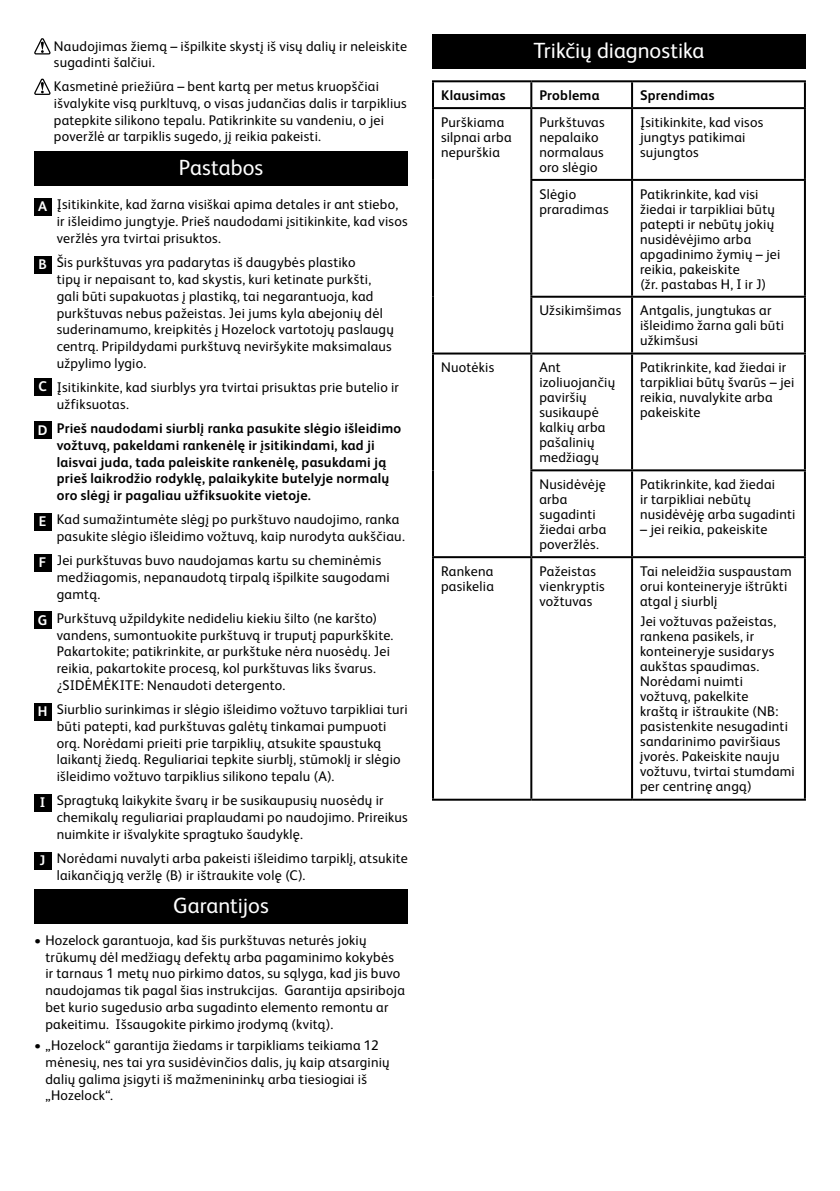
<style>
.page{position:relative;width:840px;height:1191px;background:#fff}
.page>*{position:absolute;margin:0;border:0;box-sizing:border-box;transform-origin:0 0}
.t1{font:22px "FS Albert Pro";color:#fff}
.t2{font:14px/15px "FS Albert Pro";letter-spacing:.015em;color:#000}
.t3{font:700 14px/16.8px "FS Albert Pro";letter-spacing:.015em;color:#000}
.s1{font-weight:700;color:#fff}
.s2{color:#fff}
</style>
<div class="page">
<svg style="left:34px;top:38px;width:17px;height:17px"></svg>
<svg style="left:34px;top:78px;width:17px;height:17px"></svg>
<div style="left:34px;top:151px;width:374px;height:34px;background:#000"></div>
<div style="left:34px;top:198px;width:17px;height:17px;background:#000"></div>
<div style="left:34px;top:256px;width:17px;height:17px;background:#000"></div>
<div style="left:34px;top:378px;width:17px;height:17px;background:#000"></div>
<div style="left:34px;top:422px;width:17px;height:17px;background:#000"></div>
<div style="left:34px;top:513px;width:17px;height:17px;background:#000"></div>
<div style="left:34px;top:554px;width:17px;height:17px;background:#000"></div>
<div style="left:34px;top:612px;width:17px;height:17px;background:#000"></div>
<div style="left:34px;top:703px;width:17px;height:17px;background:#000"></div>
<div style="left:34px;top:794px;width:17px;height:17px;background:#000"></div>
<div style="left:34px;top:852px;width:17px;height:17px;background:#000"></div>
<div style="left:34px;top:889px;width:374px;height:34px;background:#000"></div>
<div style="left:432px;top:34px;width:373px;height:34px;background:#000"></div>
<hr style="left:432px;top:80px;width:99px;height:2px;background:#000">
<hr style="left:432px;top:82px;width:2px;height:25px;background:#000">
<hr style="left:531px;top:80px;width:100px;height:2px;background:#000">
<hr style="left:530px;top:82px;width:2px;height:25px;background:#000">
<hr style="left:631px;top:80px;width:174px;height:2px;background:#000">
<hr style="left:630px;top:82px;width:2px;height:25px;background:#000">
<hr style="left:803px;top:82px;width:2px;height:25px;background:#000">
<hr style="left:432px;top:107px;width:99px;height:2px;background:#000">
<hr style="left:432px;top:109px;width:2px;height:71px;background:#000">
<hr style="left:531px;top:107px;width:100px;height:2px;background:#000">
<hr style="left:530px;top:109px;width:2px;height:70px;background:#000">
<hr style="left:631px;top:107px;width:174px;height:2px;background:#000">
<hr style="left:630px;top:109px;width:2px;height:70px;background:#000">
<hr style="left:803px;top:109px;width:2px;height:70px;background:#000">
<hr style="left:432px;top:180px;width:2px;height:117px;background:#000">
<hr style="left:530px;top:179px;width:101px;height:2px;background:#000">
<hr style="left:530px;top:181px;width:2px;height:115px;background:#000">
<hr style="left:631px;top:179px;width:174px;height:2px;background:#000">
<hr style="left:630px;top:181px;width:2px;height:115px;background:#000">
<hr style="left:803px;top:181px;width:2px;height:115px;background:#000">
<hr style="left:432px;top:297px;width:2px;height:55px;background:#000">
<hr style="left:530px;top:296px;width:101px;height:2px;background:#000">
<hr style="left:530px;top:298px;width:2px;height:54px;background:#000">
<hr style="left:631px;top:296px;width:174px;height:2px;background:#000">
<hr style="left:630px;top:298px;width:2px;height:54px;background:#000">
<hr style="left:803px;top:298px;width:2px;height:54px;background:#000">
<hr style="left:432px;top:352px;width:99px;height:2px;background:#000">
<hr style="left:432px;top:354px;width:2px;height:116px;background:#000">
<hr style="left:531px;top:352px;width:100px;height:2px;background:#000">
<hr style="left:530px;top:354px;width:2px;height:115px;background:#000">
<hr style="left:631px;top:352px;width:174px;height:2px;background:#000">
<hr style="left:630px;top:354px;width:2px;height:115px;background:#000">
<hr style="left:803px;top:354px;width:2px;height:115px;background:#000">
<hr style="left:432px;top:470px;width:2px;height:86px;background:#000">
<hr style="left:530px;top:469px;width:101px;height:2px;background:#000">
<hr style="left:530px;top:471px;width:2px;height:85px;background:#000">
<hr style="left:631px;top:469px;width:174px;height:2px;background:#000">
<hr style="left:630px;top:471px;width:2px;height:85px;background:#000">
<hr style="left:803px;top:471px;width:2px;height:85px;background:#000">
<hr style="left:432px;top:556px;width:99px;height:2px;background:#000">
<hr style="left:432px;top:558px;width:2px;height:240px;background:#000">
<hr style="left:531px;top:556px;width:100px;height:2px;background:#000">
<hr style="left:530px;top:558px;width:2px;height:240px;background:#000">
<hr style="left:631px;top:556px;width:174px;height:2px;background:#000">
<hr style="left:630px;top:558px;width:2px;height:240px;background:#000">
<hr style="left:803px;top:558px;width:2px;height:240px;background:#000">
<hr style="left:432px;top:798px;width:99px;height:2px;background:#000">
<hr style="left:531px;top:798px;width:100px;height:2px;background:#000">
<hr style="left:631px;top:798px;width:174px;height:2px;background:#000">
<p class="t2" style="left:54px;top:36px;width:354px;line-height:16.8px">Naudojimas žiemą – išpilkite skystį iš visų dalių ir neleiskite sugadinti šalčiui.</p>
<p class="t2" style="left:54px;top:77px;width:354px;line-height:16.8px">Kasmetinė priežiūra – bent kartą per metus kruopščiai išvalykite visą purk|tuvą, o visas judančias dalis ir tarpiklius patepkite silikono tepalu. Patikrinkite su vandeniu, o jei poveržlė ar tarpiklis sugedo, jį reikia pakeisti.</p>
<h1 class="t1" style="left:179px;top:152px;width:86px">Pastabos</h1>
<p class="t2" style="left:57px;top:195px;width:352px;line-height:16.8px;text-indent:-19px"><span class="s1">A</span> Įsitikinkite, kad žarna visiškai apima detales ir ant stiebo, ir išleidimo jungtyje. Prieš naudodami įsitikinkite, kad visos veržlės yra tvirtai prisuktos.</p>
<p class="t2" style="left:57px;top:253px;width:338px;line-height:16.8px;text-indent:-18px"><span class="s1">B</span> Šis purkštuvas yra padarytas iš daugybės plastiko<br>tipų ir nepaisant to, kad skystis, kuri ketinate purkšti, gali būti supakuotas į plastiką, tai negarantuoja, kad purkštuvas nebus pažeistas. Jei jums kyla abejonių dėl suderinamumo, kreipkitės į Hozelock vartotojų paslaugų centrą. Pripildydami purkštuvą neviršykite maksimalaus užpylimo lygio.</p>
<p class="t2" style="left:57px;top:378px;width:343px;line-height:16.8px;text-indent:-18px"><span class="s1">C</span> Įsitikinkite, kad siurblys yra tvirtai prisuktas prie butelio ir užfiksuotas.</p>
<p class="t3" style="left:57px;top:419px;width:346px;text-indent:-19px"><span class="s2">D</span> Prieš naudodami siurblį ranka pasukite slėgio išleidimo vožtuvą, pakeldami rankenėlę ir įsitikindami, kad ji laisvai juda, tada paleiskite rankenėlę, pasukdami ją prieš laikrodžio rodyklę, palaikykite butelyje normalų oro slėgį ir pagaliau užfiksuokite vietoje.</p>
<p class="t2" style="left:57px;top:510px;width:349px;line-height:16.8px;text-indent:-18px"><span class="s1">E</span> Kad sumažintumėte slėgį po purkštuvo naudojimo, ranka pasukite slėgio išleidimo vožtuvą, kaip nurodyta aukščiau.</p>
<p class="t2" style="left:57px;top:551px;width:334px;line-height:16.8px;text-indent:-18px"><span class="s1">F</span> Jei purkštuvas buvo naudojamas kartu su cheminėmis medžiagomis, nepanaudotą tirpalą išpilkite saugodami gamtą.</p>
<p class="t2" style="left:57px;top:608px;width:338px;line-height:16.8px;text-indent:-19px"><span class="s1">G</span> Purkštuvą užpildykite nedideliu kiekiu šilto (ne karšto) vandens, sumontuokite purkštuvą ir truputį papurkškite.<br>Pakartokite; patikrinkite, ar purkštuke nėra nuosėdų. Jei reikia, pakartokite procesą, kol purkštuvas liks švarus. ¿SIDĖMĖKITE: Nenaudoti detergento.</p>
<p class="t2" style="left:57px;top:700px;width:352px;line-height:16.8px;text-indent:-19px"><span class="s1">H</span> Siurblio surinkimas ir slėgio išleidimo vožtuvo tarpikliai turi būti patepti, kad purkštuvas galėtų tinkamai pumpuoti orą. Norėdami prieiti prie tarpiklių, atsukite spaustuką laikantį žiedą. Reguliariai tepkite siurblį, stūmoklį ir slėgio išleidimo vožtuvo tarpiklius silikono tepalu (A).</p>
<p class="t2" style="left:57px;top:791px;width:352px;line-height:16.8px;text-indent:-17px"><span class="s1">I</span> Spragtuką laikykite švarų ir be susikaupusių nuosėdų ir chemikalų reguliariai praplaudami po naudojimo. Prireikus nuimkite ir išvalykite spragtuko šaudyklę.</p>
<p class="t2" style="left:57px;top:848px;width:352px;line-height:16.8px;text-indent:-17px"><span class="s1">J</span> Norėdami nuvalyti arba pakeisti išleidimo tarpiklį, atsukite laikančiąją veržlę (B) ir ištraukite volę (C).</p>
<h1 class="t1" style="left:173px;top:890px;width:97px">Garantijos</h1>
<p class="t2" style="left:45px;top:930px;width:361px;line-height:16.8px;text-indent:-11px">• Hozelock garantuoja, kad šis purkštuvas neturės jokių trūkumų dėl medžiagų defektų arba pagaminimo kokybės ir tarnaus 1 metų nuo pirkimo datos, su sąlyga, kad jis buvo naudojamas tik pagal šias instrukcijas. Garantija apsiriboja bet kurio sugedusio arba sugadinto elemento remontu ar pakeitimu. Išsaugokite pirkimo įrodymą (kvitą).</p>
<p class="t2" style="left:45px;top:1035px;width:346px;line-height:16.8px;text-indent:-11px">• „Hozelock“ garantija žiedams ir tarpikliams teikiama 12 mėnesių, nes tai yra susidėvinčios dalis, jų kaip atsarginių dalių galima įsigyti iš mažmenininkų arba tiesiogiai iš „Hozelock“.</p>
<h1 class="t1" style="left:533px;top:34px;width:172px">Trikčių diagnostika</h1>
<p class="t3" style="left:441px;top:86px;width:66px">Klausimas</p>
<p class="t3" style="left:539px;top:86px;width:62px">Problema</p>
<p class="t3" style="left:639px;top:86px;width:76px">Sprendimas</p>
<p class="t2" style="left:441px;top:114px;width:72px">Purškiama silpnai arba nepurškia</p>
<p class="t2" style="left:539px;top:113px;width:67px">Purkštuvas nepalaiko normalaus oro slėgio</p>
<p class="t2" style="left:639px;top:113px;width:125px">Įsitikinkite, kad visos jungtys patikimai sujungtos</p>
<p class="t2" style="left:539px;top:185px;width:71px">Slėgio praradimas</p>
<p class="t2" style="left:639px;top:185px;width:142px">Patikrinkite, kad visi žiedai ir tarpikliai būtų patepti ir nebūtų jokių nusidėvėjimo arba apgadinimo žymių – jei reikia, pakeiskite<br>(žr. pastabas H, I ir J)</p>
<p class="t2" style="left:539px;top:302px;width:83px">Užsikimšimas</p>
<p class="t2" style="left:639px;top:302px;width:145px">Antgalis, jungtukas ar išleidimo žarna gali būti užkimšusi</p>
<p class="t2" style="left:441px;top:359px;width:55px">Nuotėkis</p>
<p class="t2" style="left:539px;top:359px;width:77px">Ant izoliuojančių paviršių susikaupė kalkių arba pašalinių medžiagų</p>
<p class="t2" style="left:639px;top:359px;width:156px">Patikrinkite, kad žiedai ir tarpikliai būtų švarūs – jei reikia, nuvalykite arba pakeiskite</p>
<p class="t2" style="left:539px;top:475px;width:68px">Nusidėvėję arba sugadinti žiedai arba poveržlės.</p>
<p class="t2" style="left:639px;top:475px;width:157px">Patikrinkite, kad žiedai<br>ir tarpikliai nebūtų nusidėvėję arba sugadinti</p>
<p class="t2" style="left:639px;top:520px;width:129px">– jei reikia, pakeiskite</p>
<p class="t2" style="left:441px;top:562px;width:54px">Rankena pasikelia</p>
<p class="t2" style="left:539px;top:562px;width:67px">Pažeistas vienkryptis vožtuvas</p>
<p class="t2" style="left:639px;top:562px;width:153px">Tai neleidžia suspaustam orui konteineryje ištrūkti atgal į siurblį</p>
<p class="t2" style="left:639px;top:613px;width:156px">Jei vožtuvas pažeistas, rankena pasikels, ir konteineryje susidarys aukštas spaudimas.<br>Norėdami nuimti vožtuvą, pakelkite<br>kraštą ir ištraukite (NB: pasistenkite nesugadinti sandarinimo paviršiaus įvorės. Pakeiskite nauju vožtuvu, tvirtai stumdami per centrinę angą)</p>
</div>
